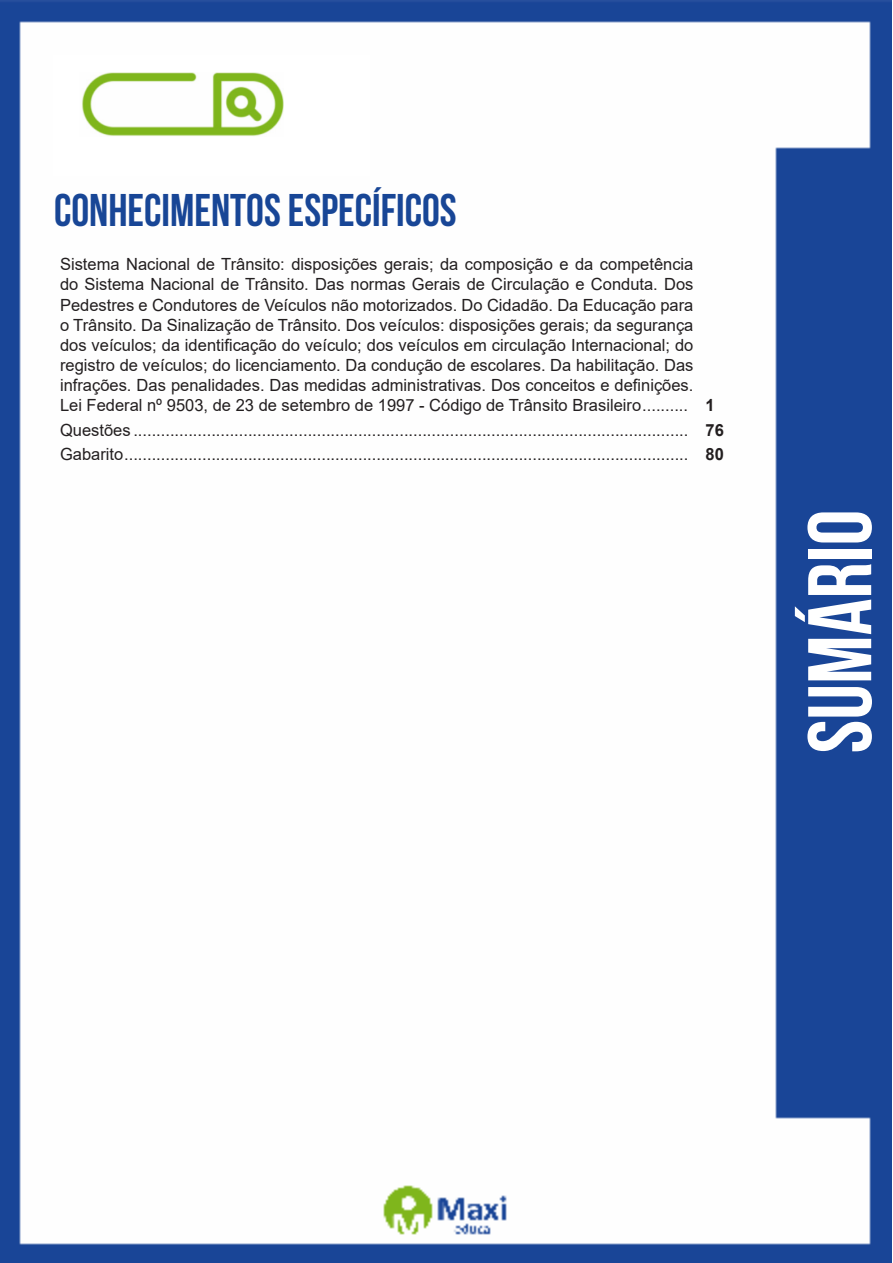
<style>
.page{position:relative;width:893px;height:1263px;background:#fff}
.page>*{position:absolute;margin:0;border:0;box-sizing:border-box;transform-origin:0 0}
.t1{font:700 90px "Bebas Neue";color:#fff}
.t2{font:700 45.75px "Bebas Neue";color:#184696}
.ALTERNATIVAS{font:16.8px/20.1px "Arial";color:#231f20;text-align:justify}
.INDICE{font:700 16.8px "Arial";color:#231f20}
</style>
<div class="page">
<img style="left:0;top:0;width:892px;height:1263px">
<div style="left:53px;top:55px;width:317px;height:121px;background:#fff"></div>
<img style="left:82px;top:72px;width:201px;height:64px">
<p class="t2" style="left:54px;top:185px;width:404px">CONHECIMENTOS ESPECÍFICOS</p>
<p class="ALTERNATIVAS" style="left:60px;top:254px;width:635px">Sistema Nacional de Trânsito: disposições gerais; da composição e da competência do Sistema Nacional de Trânsito. Das normas Gerais de Circulação e Conduta. Dos Pedestres e Condutores de Veículos não motorizados. Do Cidadão. Da Educação para o Trânsito. Da Sinalização de Trânsito. Dos veículos: disposições gerais; da segurança dos veículos; da identificação do veículo; dos veículos em circulação Internacional; do registro de veículos; do licenciamento. Da condução de escolares. Da habilitação. Das infrações. Das penalidades. Das medidas administrativas. Dos conceitos e definições.<br>Lei Federal nº 9503, de 23 de setembro de 1997 - Código de Trânsito Brasileiro..........</p>
<p class="INDICE" style="left:705px;top:394px;width:11px">1</p>
<p class="ALTERNATIVAS" style="left:60px;top:420px;width:630px">Questões .........................................................................................................................</p>
<p class="INDICE" style="left:705px;top:418px;width:20px">76</p>
<p class="ALTERNATIVAS" style="left:60px;top:444px;width:630px">Gabarito...........................................................................................................................</p>
<p class="INDICE" style="left:705px;top:442px;width:20px">80</p>
<h1 class="t1" style="left:791px;top:753px;width:245px;rotate:-90deg">SUMÁRIO</h1>
</div>
